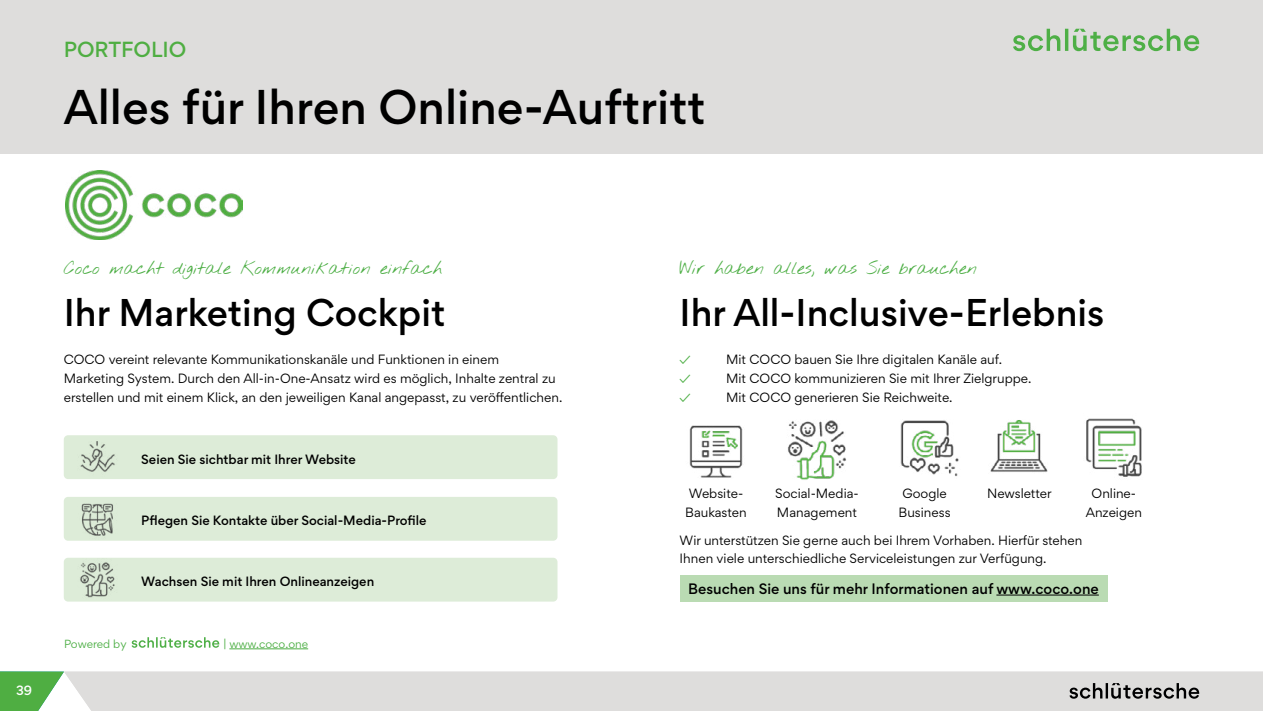
<style>
.page{position:relative;width:1263px;height:711px;background:#fff}
.page>*{position:absolute;margin:0;border:0;box-sizing:border-box;transform-origin:0 0}
.t1{font:500 43.5px "Gordita";color:#000}
.t2{font:500 34.5px "Gordita";color:#000}
.t3{font:500 19.5px "Gordita";color:#4fae42}
.t4{font:18px "Nothing You Could Do";color:#4eaf46}
.t5{font:500 13.5px "Gordita";color:#000}
.t6{font:12px/19.2px "Gordita";color:#000}
.t7{font:500 12px "Gordita";color:#000}
.t8{font:500 12px "Gordita";color:#fff}
.t9{font:12px "Gordita";color:#4eaf46}
.t10{font:10.5px "Gordita";color:#4eaf46}
</style>
<div class="page">
<div style="left:64px;top:671px;width:1199px;height:39px;background:#dedddc"></div>
<svg style="left:0;top:671px;width:64px;height:39px"></svg>
<svg style="left:1069px;top:682px;width:130px;height:16px;background:#989796"></svg>
<div style="left:0;top:0;width:1263px;height:153px;background:#dedddc"></div>
<img style="left:689px;top:425px;width:54px;height:53px">
<img style="left:788px;top:420px;width:58px;height:60px">
<img style="left:900px;top:420px;width:59px;height:57px">
<img style="left:990px;top:420px;width:58px;height:52px">
<img style="left:1086px;top:418px;width:56px;height:59px">
<img style="left:66px;top:170px;width:177px;height:69px">
<svg style="left:132px;top:637px;width:87px;height:10px"></svg>
<div style="left:64px;top:496px;width:493px;height:44px;background:#ddecd8;border-radius:4px"></div>
<img style="left:81px;top:503px;width:32px;height:33px">
<div style="left:64px;top:435px;width:493px;height:44px;background:#ddecd8;border-radius:4px"></div>
<img style="left:80px;top:441px;width:35px;height:31px">
<div style="left:64px;top:557px;width:493px;height:44px;background:#ddecd8;border-radius:4px"></div>
<img style="left:80px;top:562px;width:35px;height:36px">
<svg style="left:1013px;top:29px;width:186px;height:22px"></svg>
<div style="left:680px;top:574px;width:427px;height:27px;background:#badbb3"></div>
<hr style="left:229px;top:648px;width:79px;height:1px;background:#4eaf46">
<hr style="left:996px;top:594px;width:103px;height:1px;background:#000">
<h3 class="t3" style="left:64px;top:35px;width:124px">PORTFOLIO</h3>
<h1 class="t1" style="left:64px;top:75px;width:643px">Alles für Ihren Online-Auftritt</h1>
<p class="t8" style="left:16px;top:681px;width:17px">39</p>
<p class="t8" style="left:16px;top:684px;width:17px">39</p>
<h3 class="t4" style="left:64px;top:256px;width:380px">Coco macht digitale Kommunikation einfach</h3>
<h3 class="t4" style="left:680px;top:256px;width:299px">Wir haben alles, was Sie brauchen</h3>
<h2 class="t2" style="left:64px;top:286px;width:383px">Ihr Marketing Cockpit</h2>
<h2 class="t2" style="left:680px;top:286px;width:426px">Ihr All-Inclusive-Erlebnis</h2>
<p class="t6" style="left:64px;top:349px;width:500px">COCO vereint relevante Kommunikationskanäle und Funktionen in einem<br>Marketing System. Durch den All-in-One-Ansatz wird es möglich, Inhalte zentral zu erstellen und mit einem Klick, an den jeweiligen Kanal angepasst, zu veröffentlichen.</p>
<p class="t9" style="left:680px;top:350px;width:13px">✓</p>
<p class="t6" style="left:726px;top:349px;width:277px">Mit COCO bauen Sie Ihre digitalen Kanäle auf.</p>
<p class="t9" style="left:680px;top:369px;width:13px">✓</p>
<p class="t6" style="left:726px;top:368px;width:307px">Mit COCO kommunizieren Sie mit Ihrer Zielgruppe.</p>
<p class="t9" style="left:680px;top:388px;width:13px">✓</p>
<p class="t6" style="left:726px;top:387px;width:228px">Mit COCO generieren Sie Reichweite.</p>
<p class="t7" style="left:141px;top:450px;width:216px">Seien Sie sichtbar mit Ihrer Website</p>
<p class="t7" style="left:141px;top:511px;width:287px">Pflegen Sie Kontakte über Social-Media-Profile</p>
<p class="t6" style="left:685px;top:483px;width:63px">Website-<br>Baukasten</p>
<p class="t6" style="left:775px;top:483px;width:85px">Social-Media-<br>Management</p>
<p class="t6" style="left:898px;top:483px;width:54px;text-align:center">Google<br>Business</p>
<p class="t6" style="left:987px;top:483px;width:66px">Newsletter</p>
<p class="t6" style="left:1086px;top:483px;width:58px;text-align:center">Online-<br>Anzeigen</p>
<p class="t6" style="left:680px;top:530px;width:404px;line-height:18px">Wir unterstützen Sie gerne auch bei Ihrem Vorhaben. Hierfür stehen<br>Ihnen viele unterschiedliche Serviceleistungen zur Verfügung.</p>
<p class="t7" style="left:141px;top:572px;width:234px">Wachsen Sie mit Ihren Onlineanzeigen</p>
<p class="t5" style="left:688px;top:578px;width:412px">Besuchen Sie uns für mehr Informationen auf www.coco.one</p>
<p class="t10" style="left:64px;top:635px;width:64px">Powered by</p>
<p class="t10" style="left:223px;top:635px;width:86px">| www.coco.one</p>
</div>
